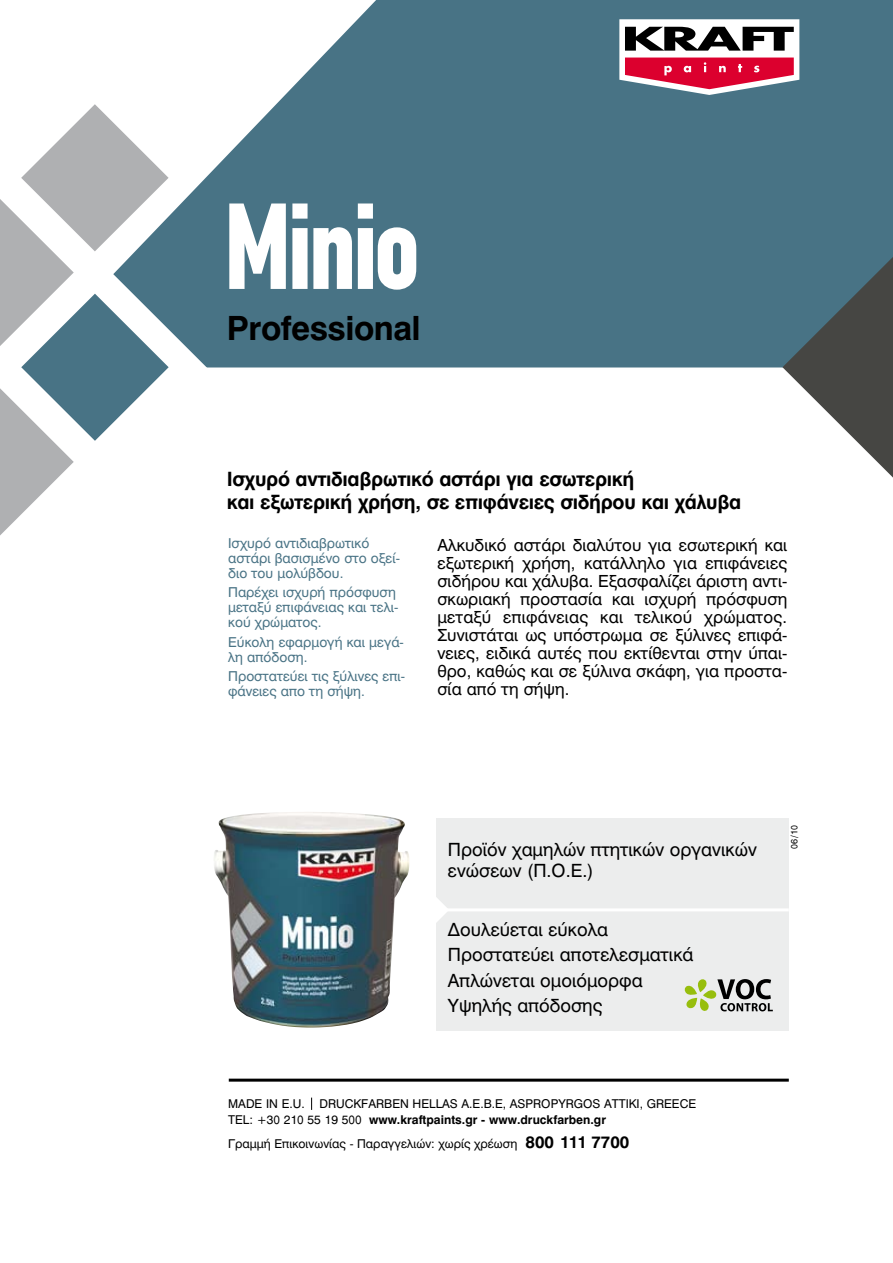
<style>
.page{position:relative;width:893px;height:1263px;background:#fff}
.page>*{position:absolute;margin:0;border:0;box-sizing:border-box;transform-origin:0 0}
.t1{font:700 condensed 120px "CF Din";letter-spacing:-.015em;color:#fff}
.t2{font:33px "UB Helvetica Bold";letter-spacing:-.015em;color:#000}
.t3{font:19.5px/22.5px "UB Helvetica Bold";letter-spacing:-.015em;color:#000}
.t4{font:18px/25.2px "UB Helvetica";color:#000}
.t5{font:16.5px/18px "UB Helvetica";color:#000;text-align:justify}
.t6{font:13.5px/15px "UB Helvetica";color:#497385}
.t7{font:12px "UB Helvetica";color:#000}
.t8{font:12px "UB Helvetica Bold";color:#000}
.t9{font:9px "UB Helvetica";color:#000}
.s1{font-family:"UB Helvetica"}
.s2{font-family:"UB Helvetica Bold";font-size:16.5px}
</style>
<div class="page">
<svg style="left:113px;top:0;width:780px;height:367px;fill:#487385"></svg>
<svg style="left:21px;top:104px;width:148px;height:147px;fill:#afb0b2"></svg>
<svg style="left:21px;top:294px;width:148px;height:147px;fill:#487385"></svg>
<svg style="left:0;top:199px;width:74px;height:147px"></svg>
<svg style="left:0;top:367px;width:782px;height:169px"></svg>
<svg style="left:782px;top:255px;width:111px;height:223px"></svg>
<svg style="left:619px;top:19px;width:180px;height:76px"></svg>
<hr style="left:229px;top:1079px;width:560px;height:3px;background:#000">
<img style="left:214px;top:812px;width:196px;height:215px">
<svg style="left:311px;top:1097px;width:1px;height:13px"></svg>
<div style="left:436px;top:819px;width:353px;height:212px;background:#eceded"></div>
<svg style="left:685px;top:979px;width:88px;height:32px"></svg>
<hr style="left:436px;top:908px;width:353px;height:3px;background:#fff">
<svg style="left:436px;top:897px;width:12px;height:25px"></svg>
<h1 class="t1" style="left:225px;top:182px;width:196px">Minio</h1>
<h2 class="t2" style="left:227px;top:308px;width:195px">Professional</h2>
<p class="t3" style="left:227px;top:468px;width:516px">Ισχυρό αντιδιαβρωτικό αστάρι για εσωτερική<br>και εξωτερική χρήση, σε επιφάνειες σιδήρου και χάλυβα</p>
<p class="t6" style="left:228px;top:536px;width:173px">Ισχυρό αντιδιαβρωτικό αστάρι βασισμένο στο οξεί&shy;διο του μολύβδου.</p>
<p class="t6" style="left:228px;top:585px;width:172px">Παρέχει ισχυρή πρόσφυση μεταξύ επιφάνειας και τελι&shy;κού χρώματος.</p>
<p class="t6" style="left:228px;top:634px;width:177px">Εύκολη εφαρμογή και μεγά&shy;λη απόδοση.</p>
<p class="t6" style="left:228px;top:668px;width:179px">Προστατεύει τις ξύλινες επι&shy;φάνειες απο τη σήψη.</p>
<p class="t5" style="left:437px;top:535px;width:351px">Αλκυδικό αστάρι διαλύτου για εσωτερική και εξωτερική χρήση, κατάλληλο για επιφάνειες σιδήρου και χάλυβα. Εξασφαλίζει άριστη αντι&shy;σκωριακή προστασία και ισχυρή πρόσφυση μεταξύ επιφάνειας και τελικού χρώματος.<br>Συνιστάται ως υπόστρωμα σε ξύλινες επιφά&shy;νειες, ειδικά αυτές που εκτίθενται στην ύπαι&shy;θρο, καθώς και σε ξύλινα σκάφη, για προστα&shy;σία από τη σήψη.</p>
<p class="t4" style="left:448px;top:839px;width:310px;line-height:21px">Προϊόν χαμηλών πτητικών οργανικών ενώσεων (Π.Ο.Ε.)</p>
<p class="t4" style="left:448px;top:917px;width:247px">Δουλεύεται εύκολα<br>Προστατεύει αποτελεσματικά<br>Απλώνεται ομοιόμορφα<br>Υψηλής απόδοσης</p>
<p class="t9" style="left:789px;top:849px;width:26px;rotate:-90deg">06/10</p>
<p class="t7" style="left:228px;top:1097px;width:469px">MADE IN E.U. DRUCKFARBEN HELLAS A.E.B.E, ASPROPYRGOS ATTIKI, GREECE</p>
<p class="t8" style="left:228px;top:1112px;width:379px"><span class="s1">TEL: +30 210 55 19 500</span> www.kraftpaints.gr - www.druckfarben.gr</p>
<p class="t7" style="left:228px;top:1137px;width:403px">Γραμμή Επικοινωνίας - Παραγγελιών: χωρίς χρέωση <span class="s2">800 111 7700</span></p>
</div>
